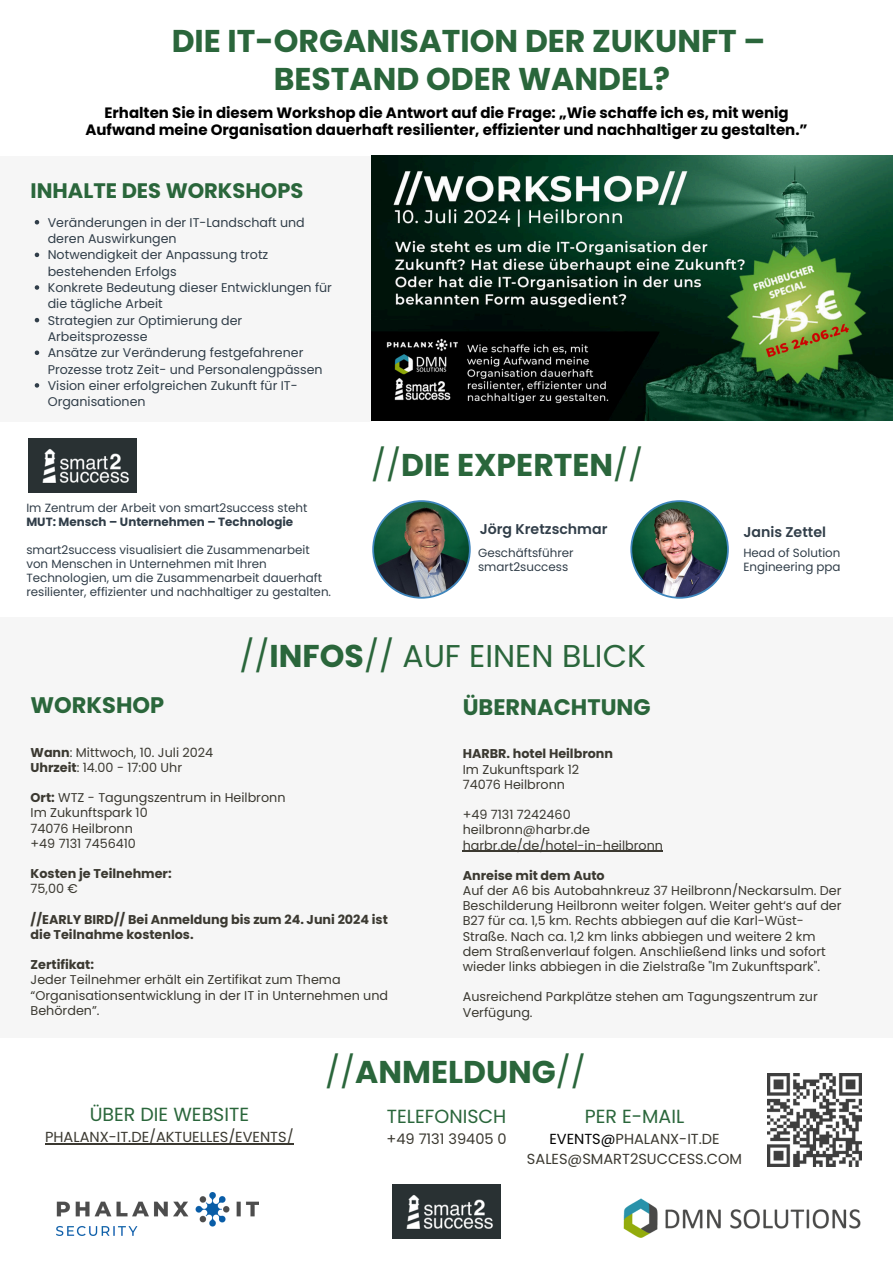
<style>
.page{position:relative;width:893px;height:1263px;background:#fff}
.page>*{position:absolute;margin:0;border:0;box-sizing:border-box;transform-origin:0 0}
.t1{font:700 31.5px/37.7px "Poppins";color:#2a663b;text-align:center}
.t2{font:31.5px "Poppins";color:#2a663b}
.t3{font:700 22.5px "Poppins";color:#2a663b}
.t4{font:700 21px "Poppins";color:#2a663b}
.t5{font:18.98px "Poppins";color:#2a663b}
.t6{font:700 15px/17.4px "Poppins";color:#000;text-align:center}
.t7{font:14.55px/20.2px "Poppins";color:#3b3931;text-align:center}
.t8{font:600 14.17px "Poppins";color:#313e49}
.t9{font:12.75px/15.1px "Poppins";color:#3b3931}
.t10{font:700 12.75px/15.1px "Poppins";color:#3b3931}
.t11{font:12.6px/16.4px "Poppins";color:#313e49}
.t12{font:11.85px/14.1px "Poppins";color:#313e49}
.t13{font:700 11.85px "Poppins";color:#313e49}
.s1{font-weight:400}
.s2{font-weight:700}
.s3{color:#000}
</style>
<div class="page">
<img style="left:630px;top:500px;width:99px;height:99px">
<div style="left:0;top:618px;width:892px;height:420px;background:#f6f6f6"></div>
<img style="left:768px;top:1073px;width:93px;height:93px">
<div style="left:0;top:156px;width:371px;height:265px;background:#f6f6f6"></div>
<img style="left:57px;top:1193px;width:201px;height:42px">
<img style="left:623px;top:1198px;width:238px;height:40px">
<img style="left:393px;top:1185px;width:107px;height:54px">
<img style="left:372px;top:500px;width:99px;height:99px">
<img style="left:29px;top:438px;width:107px;height:54px">
<img style="left:371px;top:155px;width:522px;height:266px">
<hr style="left:463px;top:851px;width:200px;height:1px;background:#3b3931">
<hr style="left:45px;top:1143px;width:249px;height:1px;background:#3b3931">
<svg style="left:35px;top:220px;width:4px;height:4px"></svg>
<svg style="left:35px;top:253px;width:4px;height:4px"></svg>
<svg style="left:35px;top:285px;width:4px;height:5px"></svg>
<svg style="left:35px;top:318px;width:4px;height:4px"></svg>
<svg style="left:35px;top:350px;width:4px;height:5px"></svg>
<svg style="left:35px;top:383px;width:4px;height:5px"></svg>
<h4 class="t1" style="left:172px;top:22px;width:595px">DIE IT-ORGANISATION DER ZUKUNFT –<br>BESTAND ODER WANDEL?</h4>
<p class="t6" style="left:85px;top:104px;width:723px">Erhalten Sie in diesem Workshop die Antwort auf die Frage: „Wie schaffe ich es, mit wenig<br>Aufwand meine Organisation dauerhaft resilienter, effizienter und nachhaltiger zu gestalten.”</p>
<p class="t4" style="left:31px;top:176px;width:274px">INHALTE DES WORKSHOPS</p>
<p class="t11" style="left:48px;top:214px;width:259px">Veränderungen in der IT-Landschaft und deren Auswirkungen</p>
<p class="t11" style="left:48px;top:247px;width:222px">Notwendigkeit der Anpassung trotz bestehenden Erfolgs</p>
<p class="t11" style="left:48px;top:279px;width:286px">Konkrete Bedeutung dieser Entwicklungen für die tägliche Arbeit</p>
<p class="t11" style="left:48px;top:312px;width:196px">Strategien zur Optimierung der<br>Arbeitsprozesse</p>
<h2 class="t11" style="left:48px;top:345px;width:276px">Ansätze zur Veränderung festgefahrener<br>Prozesse trotz Zeit- und Personalengpässen</h2>
<h2 class="t11" style="left:48px;top:377px;width:251px">Vision einer erfolgreichen Zukunft für IT-<br>Organisationen</h2>
<h4 class="t12" style="left:26px;top:501px;width:282px">Im Zentrum der Arbeit von smart2success steht</h4>
<h4 class="t13" style="left:26px;top:514px;width:268px">MUT: Mensch – Unternehmen – Technologie</h4>
<p class="t12" style="left:26px;top:543px;width:306px">smart2success visualisiert die Zusammenarbeit von Menschen in Unternehmen mit Ihren Technologien, um die Zusammenarbeit dauerhaft resilienter, effizienter und nachhaltiger zu gestalten.</p>
<p class="t1" style="left:371px;top:446px;width:274px"><span class="s1">//</span>DIE EXPERTEN<span class="s1">//</span></p>
<p class="t8" style="left:480px;top:519px;width:129px">Jörg Kretzschmar</p>
<p class="t12" style="left:478px;top:546px;width:97px">Geschäftsführer</p>
<p class="t12" style="left:478px;top:560px;width:92px">smart2success</p>
<h2 class="t2" style="left:240px;top:634px;width:408px">//<span class="s2">INFOS</span>// AUF EINEN BLICK</h2>
<p class="t8" style="left:743px;top:522px;width:84px">Janis Zettel</p>
<p class="t12" style="left:743px;top:546px;width:99px">Head of Solution<br>Engineering ppa</p>
<h2 class="t3" style="left:463px;top:691px;width:189px">ÜBERNACHTUNG</h2>
<p class="t10" style="left:463px;top:746px;width:152px">HARBR. hotel Heilbronn</p>
<p class="t9" style="left:463px;top:761px;width:118px">Im Zukunftspark 12<br>74076 Heilbronn</p>
<p class="t9" style="left:463px;top:807px;width:202px">+49 7131 7242460 heilbronn@harbr.de harbr.de/de/hotel-in-heilbronn</p>
<p class="t10" style="left:463px;top:868px;width:143px">Anreise mit dem Auto</p>
<p class="t9" style="left:463px;top:883px;width:380px">Auf der A6 bis Autobahnkreuz 37 Heilbronn/Neckarsulm. Der Beschilderung Heilbronn weiter folgen. Weiter geht‘s auf der B27 für ca. 1,5 km. Rechts abbiegen auf die Karl-Wüst-Straße. Nach ca. 1,2 km links abbiegen und weitere 2 km dem Straßenverlauf folgen. Anschließend links und sofort wieder links abbiegen in die Zielstraße "Im Zukunftspark".</p>
<p class="t9" style="left:463px;top:989px;width:356px">Ausreichend Parkplätze stehen am Tagungszentrum zur<br>Verfügung.</p>
<p class="t1" style="left:325px;top:1053px;width:262px"><span class="s1">//</span>ANMELDUNG<span class="s1">//</span></p>
<h2 class="t3" style="left:31px;top:689px;width:135px">WORKSHOP</h2>
<p class="t9" style="left:31px;top:744px;width:184px"><span class="s2">Wann</span>: Mittwoch, 10. Juli 2024<br><span class="s2">Uhrzeit</span>: 14.00 - 17:00 Uhr</p>
<p class="t9" style="left:31px;top:790px;width:256px"><span class="s2">Ort:</span> WTZ - Tagungszentrum in Heilbronn<br>Im Zukunftspark 10<br>74076 Heilbronn<br>+49 7131 7456410</p>
<p class="t10" style="left:31px;top:866px;width:143px">Kosten je Teilnehmer:</p>
<p class="t9" style="left:31px;top:881px;width:49px">75,00 €</p>
<p class="t10" style="left:31px;top:912px;width:359px">//EARLY BIRD// Bei Anmeldung bis zum 24. Juni 2024 ist die Teilnahme kostenlos.</p>
<p class="t10" style="left:31px;top:957px;width:65px">Zertifikat:</p>
<p class="t9" style="left:31px;top:972px;width:359px">Jeder Teilnehmer erhält ein Zertifikat zum Thema “Organisationsentwicklung in der IT in Unternehmen und<br>Behörden”.</p>
<p class="t5" style="left:90px;top:1101px;width:161px">ÜBER DIE WEBSITE</p>
<p class="t7" style="left:45px;top:1127px;width:250px">PHALANX-IT.DE/AKTUELLES/EVENTS/</p>
<p class="t5" style="left:387px;top:1103px;width:121px">TELEFONISCH</p>
<p class="t7" style="left:386px;top:1129px;width:122px">+49 7131 39405 0</p>
<p class="t5" style="left:585px;top:1103px;width:101px">PER E-MAIL</p>
<p class="t7" style="left:527px;top:1129px;width:217px"><span class="s3">EVENTS@</span>PHALANX-IT.DE<br>SALES@SMART2SUCCESS.COM</p>
</div>
